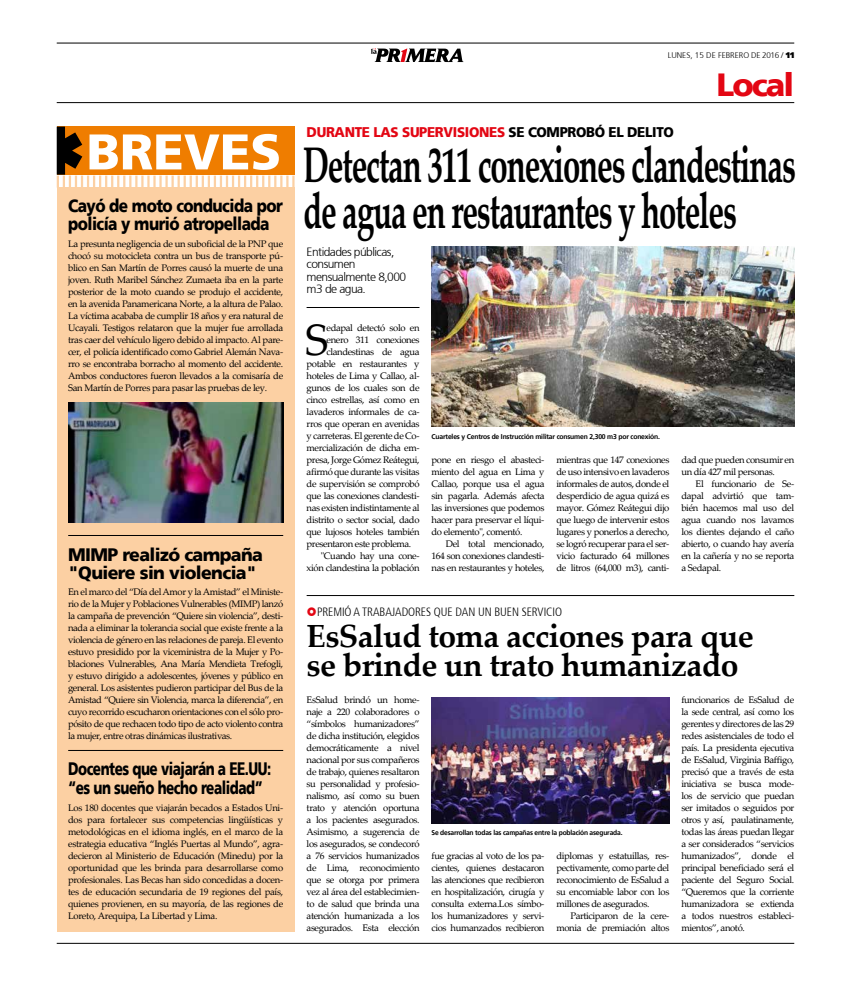
<style>
.page{position:relative;width:851px;height:993px;background:#fff}
.page>*{position:absolute;margin:0;border:0;box-sizing:border-box;transform-origin:0 0}
.t1{font:700 50px/46px "Palatino Linotype";letter-spacing:-.035em;color:#000;scale:.62 1}
.t2{font:900 50px "Frutiger 75";color:#fff}
.t3{font:44px "Palatino Linotype";color:#000}
.t4{font:700 32px/29px "Palatino Linotype";letter-spacing:-.02em;color:#000}
.t5{font:900 32px "Frutiger 75";letter-spacing:-.06em;color:#e30613}
.t6{font:900 18px/18px "Frutiger 75";letter-spacing:-.035em;color:#000;scale:.75 1}
.t7{font:900 18px/18px "Frutiger 75";letter-spacing:-.035em;color:#000;scale:.85 1}
.t8{font:900 18px/18px "Frutiger 75";letter-spacing:-.035em;color:#000}
.t9{font:900 14px "Frutiger 75";letter-spacing:-.025em;color:#e30613;scale:.95 1}
.t10{font:300 12px/12.5px "Frutiger 45";letter-spacing:-.045em;color:#000}
.t11{font:300 condensed 12px "Frutiger 47";letter-spacing:-.005em;color:#000}
.t12{font:9.5px/12px "Palatino Linotype";letter-spacing:-.04em;color:#000;text-align:justify}
.t13{font:300 8.2px "Frutiger 45";color:#000}
.t14{font:700 7px "Frutiger 65";letter-spacing:-.025em;color:#000}
.t15{font:700 7px "Frutiger 65";letter-spacing:-.025em;color:#000;scale:.95 1}
.s1{font-family:"Frutiger";font-weight:900}
.s2{color:#000}
</style>
<div class="page">
<hr style="left:57px;top:102px;width:737px;height:1px;background:#000">
<hr style="left:57px;top:43px;width:737px;height:1px;background:#000">
<svg style="left:371px;top:48px;width:92px;height:14px"></svg>
<hr style="left:57px;top:942px;width:737px;height:1px;background:#000">
<div style="left:57px;top:187px;width:237px;height:744px;background:#fcd0a3"></div>
<svg style="left:57px;top:126px;width:237px;height:61px"></svg>
<hr style="left:306px;top:595px;width:488px;height:1px;background:#000">
<hr style="left:68px;top:535px;width:215px;height:1px;background:#000">
<hr style="left:68px;top:749px;width:215px;height:1px;background:#000">
<hr style="left:306px;top:307px;width:113px;height:1px;background:#000">
<img style="left:431px;top:247px;width:363px;height:180px">
<img style="left:431px;top:697px;width:238px;height:126px">
<img style="left:69px;top:403px;width:214px;height:120px">
<p class="t13" style="left:667px;top:50px;width:128px">LUNES, 15 DE FEBRERO DE 2016 / <span class="s1">11</span></p>
<h3 class="t5" style="left:716px;top:66px;width:79px">Local</h3>
<h3 class="t9" style="left:306px;top:124px;width:388px">DURANTE LAS SUPERVISIONES <span class="s2">SE COMPROBÓ EL DELITO</span></h3>
<h1 class="t2" style="left:86px;top:122px;width:196px">BREVES</h1>
<h3 class="t7" style="left:68px;top:197px;width:254px">Cayó de moto conducida por policía y murió atropellada</h3>
<p class="t12" style="left:68px;top:237px;width:217px">La presunta negligencia de un suboficial de la PNP que chocó su motocicleta contra un bus de transporte pú&shy;blico en San Martín de Porres causó la muerte de una joven. Ruth Maribel Sánchez Zumaeta iba en la parte posterior de la moto cuando se produjo el accidente, en la avenida Panamericana Norte, a la altura de Palao.<br>La víctima acababa de cumplir 18 años y era natural de Ucayali. Testigos relataron que la mujer fue arrollada tras caer del vehículo ligero debido al impacto. Al pare&shy;cer, el policía identificado como Gabriel Alemán Nava&shy;rro se encontraba borracho al momento del accidente.<br>Ambos conductores fueron llevados a la comisaría de San Martín de Porres para pasar las pruebas de ley.</p>
<p class="t10" style="left:306px;top:245px;width:101px">Entidades públicas, consumen mensualmente 8,000 m3 de agua.</p>
<h1 class="t1" style="left:303px;top:140px;width:796px">Detectan 311 conexiones clandestinas de agua en restaurantes y hoteles</h1>
<h2 class="t3" style="left:305px;top:308px;width:25px">S</h2>
<p class="t12" style="left:326px;top:321px;width:94px">edapal detectó solo en</p>
<p class="t12" style="left:326px;top:333px;width:94px">enero 311 conexiones</p>
<p class="t12" style="left:326px;top:345px;width:94px">clandestinas de agua</p>
<p class="t12" style="left:306px;top:357px;width:114px">potable en restaurantes y</p>
<p class="t12" style="left:306px;top:369px;width:114px">hoteles de Lima y Callao, al-</p>
<p class="t12" style="left:306px;top:381px;width:114px">gunos de los cuales son de</p>
<p class="t12" style="left:306px;top:393px;width:114px">cinco estrellas, así como en</p>
<p class="t12" style="left:306px;top:405px;width:114px">lavaderos informales de ca-</p>
<p class="t12" style="left:306px;top:417px;width:114px">rros que operan en avenidas</p>
<p class="t12" style="left:306px;top:429px;width:114px">y carreteras. El gerente de Co-</p>
<p class="t12" style="left:306px;top:441px;width:114px">mercialización de dicha em-</p>
<p class="t12" style="left:306px;top:453px;width:114px">presa, Jorge Gómez Reátegui,</p>
<p class="t12" style="left:306px;top:465px;width:114px">afirmó que durante las visitas</p>
<p class="t12" style="left:306px;top:477px;width:114px">de supervisión se comprobó</p>
<p class="t12" style="left:306px;top:489px;width:114px">que las conexiones clandesti-</p>
<p class="t12" style="left:306px;top:501px;width:114px">nas existen indistintamente al</p>
<p class="t12" style="left:306px;top:513px;width:114px">distrito o sector social, dado</p>
<p class="t12" style="left:306px;top:525px;width:114px">que lujosos hoteles también</p>
<p class="t12" style="left:306px;top:537px;width:106px">presentaron este problema.</p>
<p class="t12" style="left:321px;top:549px;width:100px">"Cuando hay una cone-</p>
<p class="t12" style="left:306px;top:561px;width:114px">xión clandestina la población</p>
<p class="t14" style="left:431px;top:432px;width:230px">Cuarteles y Centros de Instrucción militar consumen 2,300 m3 por conexión.</p>
<p class="t12" style="left:556px;top:453px;width:114px">mientras que 147 conexiones de uso intensivo en lavaderos informales de autos, donde el desperdicio de agua quizá es mayor. Gómez Reátegui dijo que luego de intervenir estos lugares y ponerlos a derecho, se logró recuperar para el ser&shy;vicio facturado 64 millones de litros (64,000 m3), canti-</p>
<p class="t12" style="left:681px;top:453px;width:114px">dad que pueden consumir en un día 427 mil personas.</p>
<p class="t12" style="left:431px;top:453px;width:114px">pone en riesgo el abasteci&shy;miento del agua en Lima y Callao, porque usa el agua sin pagarla. Además afecta las inversiones que podemos hacer para preservar el líqui&shy;do elemento", comentó.</p>
<p class="t12" style="left:431px;top:537px;width:114px;text-indent:14px">Del total mencionado, 164 son conexiones clandesti&shy;nas en restaurantes y hoteles,</p>
<p class="t12" style="left:681px;top:477px;width:114px;text-indent:14px">El funcionario de Se&shy;dapal advirtió que tam&shy;bién hacemos mal uso del agua cuando nos lavamos los dientes dejando el caño abierto, o cuando hay avería en la cañería y no se reporta a Sedapal.</p>
<h3 class="t8" style="left:68px;top:545px;width:196px">MIMP realizó campaña "Quiere sin violencia"</h3>
<p class="t12" style="left:68px;top:585px;width:217px">En el marco del “Día del Amor y la Amistad” el Ministe&shy;rio de la Mujer y Poblaciones Vulnerables (MIMP) lanzó la campaña de prevención “Quiere sin violencia”, desti&shy;nada a eliminar la tolerancia social que existe frente a la violencia de género en las relaciones de pareja. El evento estuvo presidido por la viceministra de la Mujer y Po&shy;blaciones Vulnerables, Ana María Mendieta Trefogli, y estuvo dirigido a adolescentes, jóvenes y público en general. Los asistentes pudieron participar del Bus de la Amistad “Quiere sin Violencia, marca la diferencia”, en cuyo recorrido escucharon orientaciones con el sólo pro&shy;pósito de que rechacen todo tipo de acto violento contra la mujer, entre otras dinámicas ilustrativas.</p>
<h3 class="t6" style="left:68px;top:759px;width:272px">Docentes que viajarán a EE.UU: “es un sueño hecho realidad”</h3>
<p class="t12" style="left:68px;top:801px;width:217px">Los 180 docentes que viajarán becados a Estados Uni&shy;dos para fortalecer sus competencias lingüísticas y metodológicas en el idioma inglés, en el marco de la estrategia educativa “Inglés Puertas al Mundo”, agra&shy;decieron al Ministerio de Educación (Minedu) por la oportunidad que les brinda para desarrollarse como profesionales. Las Becas han sido concedidas a docen&shy;tes de educación secundaria de 19 regiones del país, quienes provienen, en su mayoría, de las regiones de Loreto, Arequipa, La Libertad y Lima.</p>
<p class="t11" style="left:317px;top:605px;width:246px">PREMIÓ A TRABAJADORES QUE DAN UN BUEN SERVICIO</p>
<h3 class="t4" style="left:306px;top:620px;width:448px">EsSalud toma acciones para que se brinde un trato humanizado</h3>
<p class="t12" style="left:681px;top:693px;width:114px">funcionarios de EsSalud de la sede central, así como los gerentes y directores de las 29 redes asistenciales de todo el país. La presidenta ejecutiva de EsSalud, Virginia Baffigo, precisó que a través de esta iniciativa se busca mode&shy;los de servicio que puedan ser imitados o seguidos por otros y así, paulatinamente, todas las áreas puedan llegar a ser considerados “servicios humanizados”, donde el principal beneficiado será el paciente del Seguro Social. “Queremos que la corriente humanizadora se extienda a todos nuestros estableci&shy;mientos”, anotó.</p>
<p class="t12" style="left:306px;top:693px;width:114px">EsSalud brindó un home&shy;naje a 220 colaboradores o “símbolos humanizadores” de dicha institución, elegidos democráticamente a nivel nacional por sus compañeros de trabajo, quienes resaltaron su personalidad y profesio&shy;nalismo, así como su buen trato y atención oportuna a los pacientes asegurados.<br>Asimismo, a sugerencia de los asegurados, se condecoró a 76 servicios humanizados de Lima, reconocimiento que se otorga por primera vez al área del establecimien&shy;to de salud que brinda una atención humanizada a los asegurados. Esta elección</p>
<p class="t15" style="left:431px;top:828px;width:202px">Se desarrollan todas las campañas entre la población asegurada.</p>
<p class="t12" style="left:431px;top:849px;width:114px">fue gracias al voto de los pa&shy;cientes, quienes destacaron las atenciones que recibieron en hospitalización, cirugía y consulta externa.Los símbo&shy;los humanizadores y servi&shy;cios humanzados recibieron</p>
<p class="t12" style="left:556px;top:849px;width:114px">diplomas y estatuillas, res&shy;pectivamente, como parte del reconocimiento de EsSalud a su encomiable labor con los millones de asegurados.</p>
<p class="t12" style="left:556px;top:909px;width:114px;text-align:right">Participaron de la cere&shy;monia de premiación altos</p>
</div>
